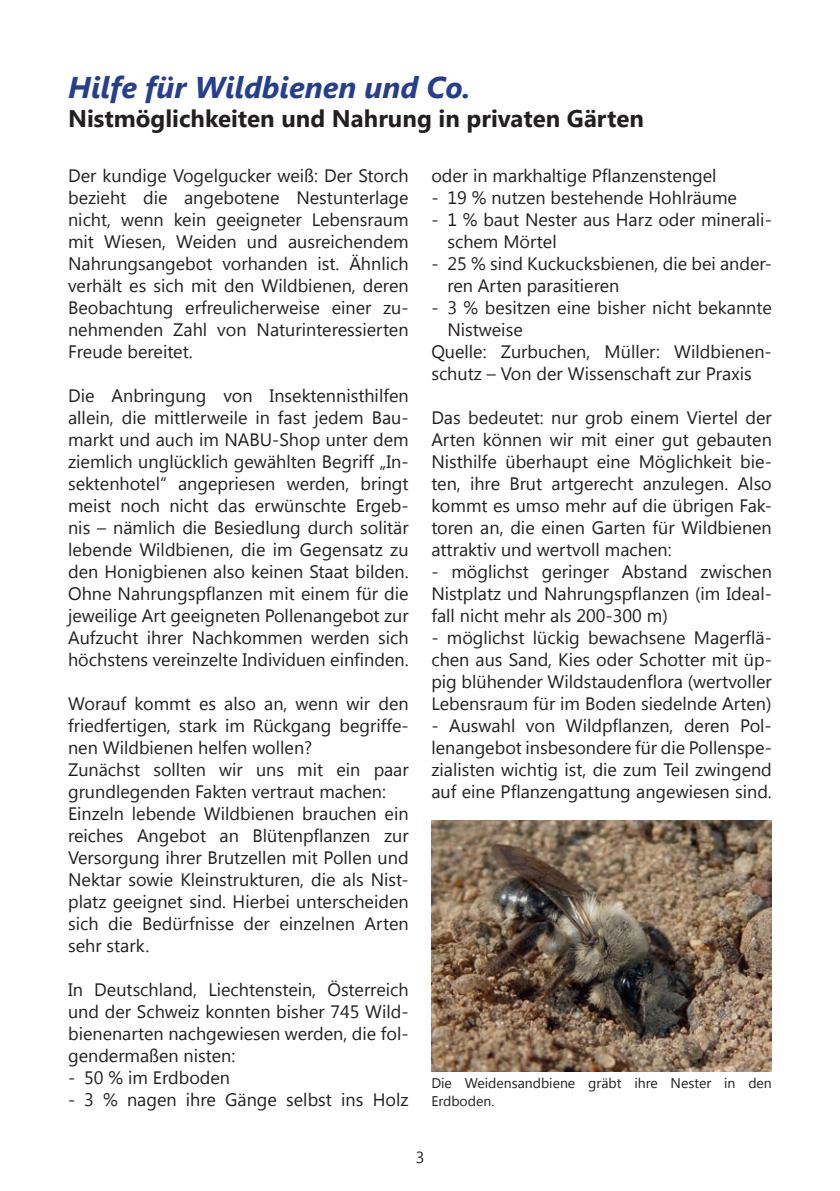
<style>
.page{position:relative;width:840px;height:1191px;background:#fff}
.page>*{position:absolute;margin:0;border:0;box-sizing:border-box;transform-origin:0 0}
.t1{font:italic 700 30px "Segoe UI";color:#253f8e}
.t2{font:700 24px "Segoe UI";color:#231f20}
.t3{font:18px/22px "Segoe UI";color:#231f20;text-align:justify}
.t4{font:16px "Segoe UI";color:#231f20}
.t5{font:14px/18px "Segoe UI";color:#231f20}
</style>
<div class="page">
<img style="left:431px;top:820px;width:340px;height:251px">
<h1 class="t1" style="left:68px;top:66px;width:404px">Hilfe für Wildbienen und Co.</h1>
<h2 class="t2" style="left:68px;top:102px;width:577px">Nistmöglichkeiten und Nahrung in privaten Gärten</h2>
<p class="t3" style="left:68px;top:164px;width:342px">Der kundige Vogelgucker weiß: Der Storch bezieht die angebotene Nestunterlage nicht, wenn kein geeigneter Lebensraum mit Wiesen, Weiden und ausreichendem Nahrungsangebot vorhanden ist. Ähnlich verhält es sich mit den Wildbienen, deren Beobachtung erfreulicherweise einer zu&shy;nehmenden Zahl von Naturinteressierten Freude bereitet.</p>
<p class="t3" style="left:68px;top:384px;width:342px">Die Anbringung von Insektennisthilfen allein, die mittlerweile in fast jedem Bau&shy;markt und auch im NABU-Shop unter dem ziemlich unglücklich gewählten Begriff „In&shy;sektenhotel“ angepriesen werden, bringt meist noch nicht das erwünschte Ergeb&shy;nis – nämlich die Besiedlung durch solitär lebende Wildbienen, die im Gegensatz zu den Honigbienen also keinen Staat bilden.<br>Ohne Nahrungspflanzen mit einem für die jeweilige Art geeigneten Pollenangebot zur Aufzucht ihrer Nachkommen werden sich höchstens vereinzelte Individuen einfinden.</p>
<p class="t3" style="left:68px;top:692px;width:342px;text-align:left">Worauf kommt es also an, wenn wir den friedfertigen, stark im Rückgang begriffe&shy;nen Wildbienen helfen wollen?<br>Zunächst sollten wir uns mit ein paar grundlegenden Fakten vertraut machen:<br>Einzeln lebende Wildbienen brauchen ein reiches Angebot an Blütenpflanzen zur Versorgung ihrer Brutzellen mit Pollen und Nektar sowie Kleinstrukturen, die als Nist&shy;platz geeignet sind. Hierbei unterscheiden sich die Bedürfnisse der einzelnen Arten sehr stark.</p>
<p class="t3" style="left:68px;top:978px;width:342px">In Deutschland, Liechtenstein, Österreich und der Schweiz konnten bisher 745 Wild&shy;bienenarten nachgewiesen werden, die fol&shy;gendermaßen nisten:</p>
<p class="t3" style="left:68px;top:1066px;width:163px">- 50 % im Erdboden</p>
<p class="t3" style="left:68px;top:1088px;width:342px">- 3 % nagen ihre Gänge selbst ins Holz</p>
<p class="t3" style="left:431px;top:164px;width:286px">oder in markhaltige Pflanzenstengel</p>
<p class="t3" style="left:431px;top:186px;width:307px">- 19 % nutzen bestehende Hohlräume</p>
<p class="t3" style="left:447px;top:208px;width:326px;text-indent:-16px">- 1 % baut Nester aus Harz oder minerali&shy;schem Mörtel</p>
<p class="t3" style="left:447px;top:252px;width:326px;text-indent:-16px">- 25 % sind Kuckucksbienen, die bei ander&shy;ren Arten parasitieren</p>
<p class="t3" style="left:431px;top:296px;width:342px">- 3 % besitzen eine bisher nicht bekannte</p>
<p class="t3" style="left:447px;top:318px;width:77px">Nistweise</p>
<p class="t3" style="left:431px;top:340px;width:342px">Quelle: Zurbuchen, Müller: Wildbienen-</p>
<p class="t3" style="left:431px;top:362px;width:321px">schutz – Von der Wissenschaft zur Praxis</p>
<p class="t3" style="left:431px;top:406px;width:342px">Das bedeutet: nur grob einem Viertel der Arten können wir mit einer gut gebauten Nisthilfe überhaupt eine Möglichkeit bie&shy;ten, ihre Brut artgerecht anzulegen. Also kommt es umso mehr auf die übrigen Fak&shy;toren an, die einen Garten für Wildbienen attraktiv und wertvoll machen:</p>
<p class="t3" style="left:431px;top:560px;width:342px">- möglichst geringer Abstand zwischen Nistplatz und Nahrungspflanzen (im Ideal&shy;fall nicht mehr als 200-300 m)</p>
<p class="t3" style="left:431px;top:626px;width:342px">- möglichst lückig bewachsene Magerflä&shy;chen aus Sand, Kies oder Schotter mit üp&shy;pig blühender Wildstaudenflora (wertvoller Lebensraum für im Boden siedelnde Arten)</p>
<p class="t3" style="left:431px;top:714px;width:342px">- Auswahl von Wildpflanzen, deren Pol&shy;lenangebot insbesondere für die Pollenspe&shy;zialisten wichtig ist, die zum Teil zwingend auf eine Pflanzengattung angewiesen sind.</p>
<p class="t5" style="left:431px;top:1073px;width:342px">Die Weidensandbiene gräbt ihre Nester in den<br>Erdboden.</p>
<p class="t4" style="left:415px;top:1146px;width:10px">3</p>
</div>
